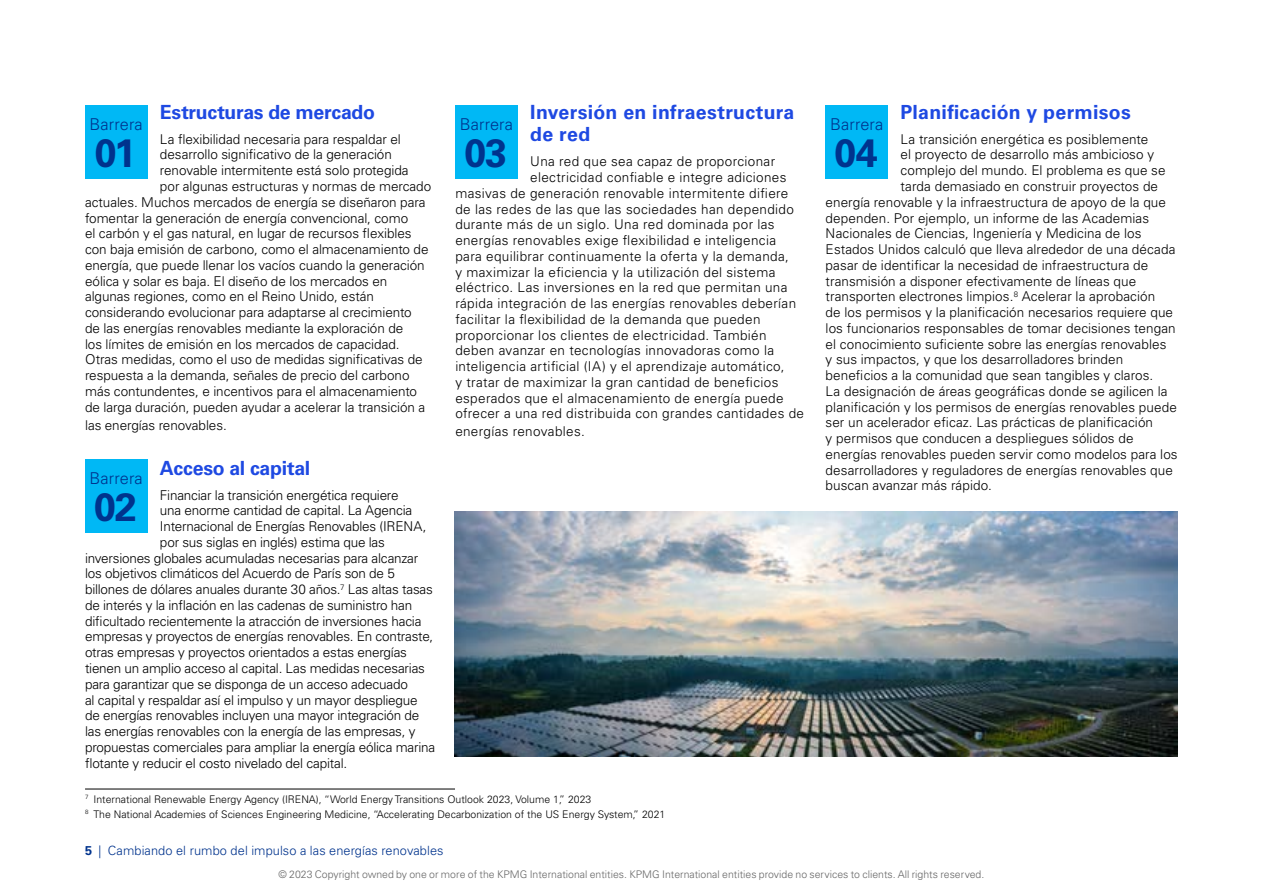
<style>
.page{position:relative;width:1263px;height:893px;background:#fff}
.page>*{position:absolute;margin:0;border:0;box-sizing:border-box;transform-origin:0 0}
.t1{font:700 39.45px "Univers LT Std";letter-spacing:-.025em;color:#00338d}
.t2{font:700 19.5px/22.5px "Univers LT Std";letter-spacing:.01em;color:#1e49e2}
.t3{font:700 19.5px "Univers LT Std";letter-spacing:-.015em;color:#1e49e2}
.t4{font:300 16.35px "Univers LT Std";letter-spacing:.005em;color:#00338d}
.t5{font:300 13.5px "Univers LT Std";color:#000}
.t6{font:300 13.5px "Univers LT Std";letter-spacing:.025em;color:#000}
.t7{font:300 12.75px "Univers LT Std";letter-spacing:.005em;color:#00338d}
.t8{font:300 10.5px/14.7px "Univers LT Std";color:#000}
.t9{font:300 10.5px "Univers LT Std";color:#666}
.s1{font-weight:700}
</style>
<div class="page">
<div style="left:85px;top:105px;width:62px;height:73px;background:#00b8f5"></div>
<hr style="left:85px;top:789px;width:370px;height:1px;background:#000">
<div style="left:85px;top:459px;width:62px;height:74px;background:#00b8f5"></div>
<div style="left:455px;top:105px;width:62px;height:73px;background:#00b8f5"></div>
<div style="left:826px;top:105px;width:62px;height:73px;background:#00b8f5"></div>
<img style="left:455px;top:511px;width:723px;height:246px">
<h2 class="t3" style="left:160px;top:100px;width:217px">Estructuras de mercado</h2>
<p class="t5" style="left:160px;top:131px;width:242px">La flexibilidad necesaria para respaldar el</p>
<p class="t5" style="left:160px;top:147px;width:233px">desarrollo significativo de la generación</p>
<p class="t5" style="left:160px;top:162px;width:250px">renovable intermitente está solo protegida</p>
<p class="t5" style="left:160px;top:178px;width:273px">por algunas estructuras y normas de mercado</p>
<p class="t5" style="left:85px;top:194px;width:342px">actuales. Muchos mercados de energía se diseñaron para</p>
<p class="t5" style="left:85px;top:210px;width:325px">fomentar la generación de energía convencional, como</p>
<p class="t5" style="left:85px;top:225px;width:328px">el carbón y el gas natural, en lugar de recursos flexibles</p>
<p class="t5" style="left:85px;top:241px;width:345px">con baja emisión de carbono, como el almacenamiento de</p>
<p class="t5" style="left:85px;top:257px;width:341px">energía, que puede llenar los vacíos cuando la generación</p>
<p class="t5" style="left:85px;top:273px;width:304px">eólica y solar es baja. El diseño de los mercados en</p>
<p class="t5" style="left:85px;top:288px;width:291px">algunas regiones, como en el Reino Unido, están</p>
<p class="t5" style="left:85px;top:304px;width:328px">considerando evolucionar para adaptarse al crecimiento</p>
<p class="t5" style="left:85px;top:320px;width:320px">de las energías renovables mediante la exploración de</p>
<p class="t5" style="left:85px;top:336px;width:316px">los límites de emisión en los mercados de capacidad.</p>
<p class="t5" style="left:85px;top:351px;width:339px">Otras medidas, como el uso de medidas significativas de</p>
<p class="t5" style="left:85px;top:367px;width:326px">respuesta a la demanda, señales de precio del carbono</p>
<p class="t5" style="left:85px;top:383px;width:334px">más contundentes, e incentivos para el almacenamiento</p>
<p class="t5" style="left:85px;top:399px;width:342px">de larga duración, pueden ayudar a acelerar la transición a</p>
<p class="t5" style="left:85px;top:417px;width:143px">las energías renovables.</p>
<h2 class="t3" style="left:160px;top:456px;width:152px">Acceso al capital</h2>
<p class="t5" style="left:160px;top:487px;width:240px">Financiar la transición energética requiere</p>
<p class="t5" style="left:160px;top:503px;width:254px">una enorme cantidad de capital. La Agencia</p>
<p class="t5" style="left:160px;top:518px;width:268px">Internacional de Energías Renovables (IRENA,</p>
<p class="t5" style="left:160px;top:534px;width:226px">por sus siglas en inglés) estima que las</p>
<p class="t5" style="left:85px;top:550px;width:335px">inversiones globales acumuladas necesarias para alcanzar</p>
<p class="t5" style="left:85px;top:566px;width:311px">los objetivos climáticos del Acuerdo de París son de 5</p>
<p class="t5" style="left:85px;top:581px;width:349px">billones de dólares anuales durante 30 años.<sup>7</sup> Las altas tasas</p>
<p class="t5" style="left:85px;top:597px;width:329px">de interés y la inflación en las cadenas de suministro han</p>
<p class="t5" style="left:85px;top:613px;width:338px">dificultado recientemente la atracción de inversiones hacia</p>
<p class="t5" style="left:85px;top:629px;width:350px">empresas y proyectos de energías renovables. En contraste,</p>
<p class="t5" style="left:85px;top:644px;width:323px">otras empresas y proyectos orientados a estas energías</p>
<p class="t5" style="left:85px;top:660px;width:341px">tienen un amplio acceso al capital. Las medidas necesarias</p>
<p class="t5" style="left:85px;top:676px;width:324px">para garantizar que se disponga de un acceso adecuado</p>
<p class="t5" style="left:85px;top:692px;width:334px">al capital y respaldar así el impulso y un mayor despliegue</p>
<p class="t5" style="left:85px;top:707px;width:336px">de energías renovables incluyen una mayor integración de</p>
<p class="t5" style="left:85px;top:723px;width:332px">las energías renovables con la energía de las empresas, y</p>
<p class="t5" style="left:85px;top:739px;width:352px">propuestas comerciales para ampliar la energía eólica marina</p>
<p class="t5" style="left:85px;top:755px;width:264px">flotante y reducir el costo nivelado del capital.</p>
<p class="t4" style="left:90px;top:114px;width:55px">Barrera</p>
<h1 class="t1" style="left:94px;top:130px;width:43px">01</h1>
<p class="t4" style="left:90px;top:469px;width:55px">Barrera</p>
<h1 class="t1" style="left:94px;top:484px;width:44px">02</h1>
<h2 class="t2" style="left:530px;top:101px;width:266px">Inversión en infraestructura de red</h2>
<p class="t6" style="left:530px;top:153px;width:246px">Una red que sea capaz de proporcionar</p>
<p class="t6" style="left:530px;top:169px;width:258px">electricidad confiable e integre adiciones</p>
<p class="t6" style="left:455px;top:185px;width:335px">masivas de generación renovable intermitente difiere</p>
<p class="t6" style="left:455px;top:201px;width:340px">de las redes de las que las sociedades han dependido</p>
<p class="t6" style="left:455px;top:216px;width:321px">durante más de un siglo. Una red dominada por las</p>
<p class="t6" style="left:455px;top:232px;width:322px">energías renovables exige flexibilidad e inteligencia</p>
<p class="t6" style="left:455px;top:248px;width:335px">para equilibrar continuamente la oferta y la demanda,</p>
<p class="t6" style="left:455px;top:264px;width:322px">y maximizar la eficiencia y la utilización del sistema</p>
<p class="t6" style="left:455px;top:279px;width:334px">eléctrico. Las inversiones en la red que permitan una</p>
<p class="t6" style="left:455px;top:295px;width:342px">rápida integración de las energías renovables deberían</p>
<p class="t6" style="left:455px;top:311px;width:307px">facilitar la flexibilidad de la demanda que pueden</p>
<p class="t6" style="left:455px;top:327px;width:313px">proporcionar los clientes de electricidad. También</p>
<p class="t6" style="left:455px;top:342px;width:320px">deben avanzar en tecnologías innovadoras como la</p>
<p class="t6" style="left:455px;top:358px;width:331px">inteligencia artificial (IA) y el aprendizaje automático,</p>
<p class="t6" style="left:455px;top:374px;width:325px">y tratar de maximizar la gran cantidad de beneficios</p>
<p class="t6" style="left:455px;top:390px;width:330px">esperados que el almacenamiento de energía puede</p>
<p class="t6" style="left:455px;top:405px;width:350px">ofrecer a una red distribuida con grandes cantidades de</p>
<p class="t6" style="left:455px;top:423px;width:131px">energías renovables.</p>
<p class="t4" style="left:460px;top:114px;width:55px">Barrera</p>
<h1 class="t1" style="left:464px;top:130px;width:45px">03</h1>
<p class="t8" style="left:85px;top:792px;width:582px"><sup>7</sup> International Renewable Energy Agency (IRENA), “World Energy Transitions Outlook 2023, Volume 1,” 2023<br><sup>8</sup> The National Academies of Sciences Engineering Medicine, “Accelerating Decarbonization of the US Energy System,” 2021</p>
<h2 class="t2" style="left:900px;top:101px;width:232px">Planificación y permisos</h2>
<p class="t5" style="left:900px;top:131px;width:249px">La transición energética es posiblemente</p>
<p class="t5" style="left:900px;top:147px;width:255px">el proyecto de desarrollo más ambicioso y</p>
<p class="t5" style="left:900px;top:162px;width:266px">complejo del mundo. El problema es que se</p>
<p class="t5" style="left:900px;top:178px;width:259px">tarda demasiado en construir proyectos de</p>
<p class="t5" style="left:826px;top:194px;width:342px">energía renovable y la infraestructura de apoyo de la que</p>
<p class="t5" style="left:826px;top:210px;width:325px">dependen. Por ejemplo, un informe de las Academias</p>
<p class="t5" style="left:826px;top:225px;width:317px">Nacionales de Ciencias, Ingeniería y Medicina de los</p>
<p class="t5" style="left:826px;top:241px;width:351px">Estados Unidos calculó que lleva alrededor de una década</p>
<p class="t5" style="left:826px;top:257px;width:324px">pasar de identificar la necesidad de infraestructura de</p>
<p class="t5" style="left:826px;top:273px;width:312px">transmisión a disponer efectivamente de líneas que</p>
<p class="t5" style="left:826px;top:288px;width:331px">transporten electrones limpios.<sup>8</sup> Acelerar la aprobación</p>
<p class="t5" style="left:826px;top:304px;width:349px">de los permisos y la planificación necesarios requiere que</p>
<p class="t5" style="left:826px;top:320px;width:352px">los funcionarios responsables de tomar decisiones tengan</p>
<p class="t5" style="left:826px;top:336px;width:342px">el conocimiento suficiente sobre las energías renovables</p>
<p class="t5" style="left:826px;top:351px;width:299px">y sus impactos, y que los desarrolladores brinden</p>
<p class="t5" style="left:826px;top:367px;width:329px">beneficios a la comunidad que sean tangibles y claros.</p>
<p class="t5" style="left:826px;top:383px;width:343px">La designación de áreas geográficas donde se agilicen la</p>
<p class="t5" style="left:826px;top:399px;width:353px">planificación y los permisos de energías renovables puede</p>
<p class="t5" style="left:826px;top:414px;width:329px">ser un acelerador eficaz. Las prácticas de planificación</p>
<p class="t5" style="left:826px;top:430px;width:309px">y permisos que conducen a despliegues sólidos de</p>
<p class="t5" style="left:826px;top:446px;width:353px">energías renovables pueden servir como modelos para los</p>
<p class="t5" style="left:826px;top:462px;width:349px">desarrolladores y reguladores de energías renovables que</p>
<p class="t5" style="left:826px;top:477px;width:168px">buscan avanzar más rápido.</p>
<p class="t4" style="left:830px;top:114px;width:55px">Barrera</p>
<h1 class="t1" style="left:834px;top:130px;width:45px">04</h1>
<p class="t7" style="left:85px;top:842px;width:360px"><span class="s1">5</span> | Cambiando el rumbo del impulso a las energías renovables</p>
<p class="t9" style="left:279px;top:868px;width:707px">© 2023 Copyright owned by one or more of the KPMG International entities. KPMG International entities provide no services to clients. All rights reserved.</p>
</div>
